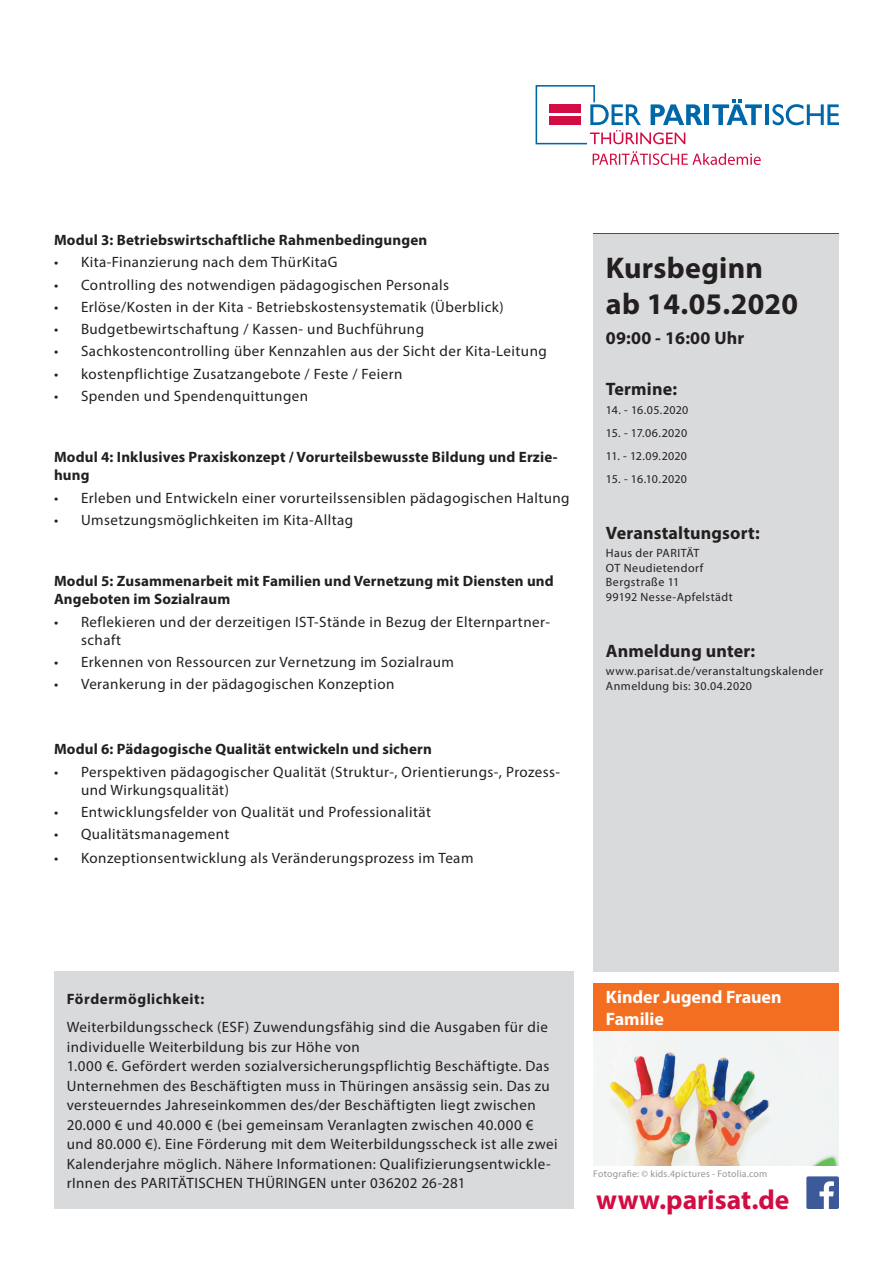
<style>
.page{position:relative;width:893px;height:1263px;background:#fff}
.page>*{position:absolute;margin:0;border:0;box-sizing:border-box;transform-origin:0 0}
.Datum{font:700 30px/36px "Myriad Pro";letter-spacing:.01em;color:#231f20}
.t1{font:700 27.6px "Myriad Pro";letter-spacing:-.005em;color:#d20d44}
.Ü_12_schwarz{font:700 18px "Myriad Pro";letter-spacing:.01em;color:#231f20}
.t2{font:700 18px/21.6px "Myriad Pro";color:#fff}
.Fließtext{font:15px/19.5px "Myriad Pro";letter-spacing:.03em;color:#231f20}
.Ü_12_schwarz_Inhalt{font:700 15px/18px "Myriad Pro";letter-spacing:.01em;color:#231f20}
.Fließtext-2{font:700 15px "Myriad Pro";letter-spacing:.035em;color:#231f20}
.Fließtext_rand{font:12px/14.4px "Myriad Pro";letter-spacing:.035em;color:#231f20}
.Fließtext_rand-2{font:12px "Myriad Pro";letter-spacing:.005em;color:#231f20}
.t3{font:9.75px "Myriad Pro";letter-spacing:.025em;color:#939598}
</style>
<div class="page">
<hr style="left:705px;top:104px;width:4px;height:21px;background:#0068a9">
<svg style="left:712px;top:100px;width:50px;height:25px"></svg>
<hr style="left:766px;top:104px;width:3px;height:21px;background:#0068a9">
<svg style="left:772px;top:104px;width:67px;height:21px"></svg>
<svg style="left:536px;top:85px;width:167px;height:59px"></svg>
<svg style="left:593px;top:151px;width:168px;height:14px"></svg>
<svg style="left:806px;top:1176px;width:33px;height:33px"></svg>
<img style="left:593px;top:1031px;width:246px;height:134px">
<div style="left:593px;top:983px;width:246px;height:48px;background:#f36e21"></div>
<div style="left:593px;top:234px;width:246px;height:738px;background:#d9dadc"></div>
<div style="left:54px;top:972px;width:519px;height:237px;background:#d9dadc"></div>
<p class="Ü_12_schwarz_Inhalt" style="left:54px;top:231px;width:375px">Modul 3: Betriebswirtschaftliche Rahmenbedingungen</p>
<p class="Fließtext" style="left:54px;top:252px;width:285px">• Kita-Finanzierung nach dem ThürKitaG</p>
<p class="Fließtext" style="left:54px;top:275px;width:396px">• Controlling des notwendigen pädagogischen Personals</p>
<p class="Fließtext" style="left:54px;top:297px;width:451px">• Erlöse/Kosten in der Kita - Betriebskostensystematik (Überblick)</p>
<p class="Fließtext" style="left:54px;top:319px;width:372px">• Budgetbewirtschaftung / Kassen- und Buchführung</p>
<p class="Fließtext" style="left:54px;top:341px;width:494px">• Sachkostencontrolling über Kennzahlen aus der Sicht der Kita-Leitung</p>
<p class="Fließtext" style="left:54px;top:364px;width:350px">• kostenpflichtige Zusatzangebote / Feste / Feiern</p>
<p class="Fließtext" style="left:54px;top:386px;width:256px">• Spenden und Spendenquittungen</p>
<p class="Ü_12_schwarz_Inhalt" style="left:54px;top:448px;width:505px">Modul 4: Inklusives Praxiskonzept / Vorurteilsbewusste Bildung und Erzie&shy;hung</p>
<p class="Fließtext" style="left:54px;top:488px;width:517px">• Erleben und Entwickeln einer vorurteilssensiblen pädagogischen Haltung</p>
<p class="Fließtext" style="left:54px;top:510px;width:301px">• Umsetzungsmöglichkeiten im Kita-Alltag</p>
<p class="Ü_12_schwarz_Inhalt" style="left:54px;top:572px;width:501px">Modul 5: Zusammenarbeit mit Familien und Vernetzung mit Diensten und<br>Angeboten im Sozialraum</p>
<p class="Fließtext" style="left:81px;top:612px;width:470px;line-height:18px;text-indent:-27px">• Reflekieren und der derzeitigen IST-Stände in Bezug der Elternpartner&shy;schaft</p>
<p class="Fließtext" style="left:54px;top:652px;width:402px">• Erkennen von Ressourcen zur Vernetzung im Sozialraum</p>
<p class="Fließtext" style="left:54px;top:674px;width:342px">• Verankerung in der pädagogischen Konzeption</p>
<p class="Ü_12_schwarz_Inhalt" style="left:54px;top:740px;width:379px">Modul 6: Pädagogische Qualität entwickeln und sichern</p>
<p class="Fließtext" style="left:81px;top:762px;width:481px;line-height:18px;text-indent:-27px">• Perspektiven pädagogischer Qualität (Struktur-, Orientierungs-, Prozess&shy;und Wirkungsqualität)</p>
<p class="Fließtext" style="left:54px;top:802px;width:379px">• Entwicklungsfelder von Qualität und Professionalität</p>
<p class="Fließtext" style="left:54px;top:824px;width:177px">• Qualitätsmanagement</p>
<p class="Fließtext" style="left:54px;top:848px;width:421px">• Konzeptionsentwicklung als Veränderungsprozess im Team</p>
<p class="Datum" style="left:606px;top:249px;width:194px">Kursbeginn ab 14.05.2020</p>
<p class="Ü_12_schwarz" style="left:606px;top:326px;width:140px">09:00 - 16:00 Uhr</p>
<p class="Ü_12_schwarz" style="left:606px;top:378px;width:73px">Termine:</p>
<p class="Fließtext_rand" style="left:606px;top:403px;width:84px">14. - 16.05.2020</p>
<p class="Fließtext_rand" style="left:606px;top:426px;width:83px">15. - 17.06.2020</p>
<p class="Fließtext_rand" style="left:606px;top:448px;width:83px">11. - 12.09.2020</p>
<p class="Fließtext_rand-2" style="left:606px;top:471px;width:83px">15. - 16.10.2020</p>
<p class="Ü_12_schwarz" style="left:606px;top:521px;width:155px">Veranstaltungsort:</p>
<p class="Fließtext_rand" style="left:606px;top:546px;width:128px">Haus der PARITÄT<br>OT Neudietendorf<br>Bergstraße 11<br>99192 Nesse-Apfelstädt</p>
<p class="Ü_12_schwarz" style="left:606px;top:639px;width:151px">Anmeldung unter:</p>
<p class="Fließtext_rand" style="left:606px;top:664px;width:219px">www.parisat.de/veranstaltungskalender<br>Anmeldung bis: 30.04.2020</p>
<p class="Fließtext-2" style="left:67px;top:989px;width:139px">Fördermöglichkeit:</p>
<p class="Fließtext" style="left:67px;top:1017px;width:492px">Weiterbildungsscheck (ESF) Zuwendungsfähig sind die Ausgaben für die individuelle Weiterbildung bis zur Höhe von<br>1.000 €. Gefördert werden sozialversicherungspflichtig Beschäftigte. Das Unternehmen des Beschäftigten muss in Thüringen ansässig sein. Das zu versteuerndes Jahreseinkommen des/der Beschäftigten liegt zwischen 20.000 € und 40.000 € (bei gemeinsam Veranlagten zwischen 40.000 € und 80.000 €). Eine Förderung mit dem Weiterbildungsscheck ist alle zwei Kalenderjahre möglich. Nähere Informationen: Qualifizierungsentwickle&shy;rInnen des PARITÄTISCHEN THÜRINGEN unter 036202 26-281</p>
<p class="t2" style="left:606px;top:986px;width:177px">Kinder Jugend Frauen<br>Familie</p>
<p class="t3" style="left:593px;top:1167px;width:176px">Fotografie: © kids.4pictures - Fotolia.com</p>
<h2 class="t1" style="left:596px;top:1182px;width:195px">www.parisat.de</h2>
</div>
